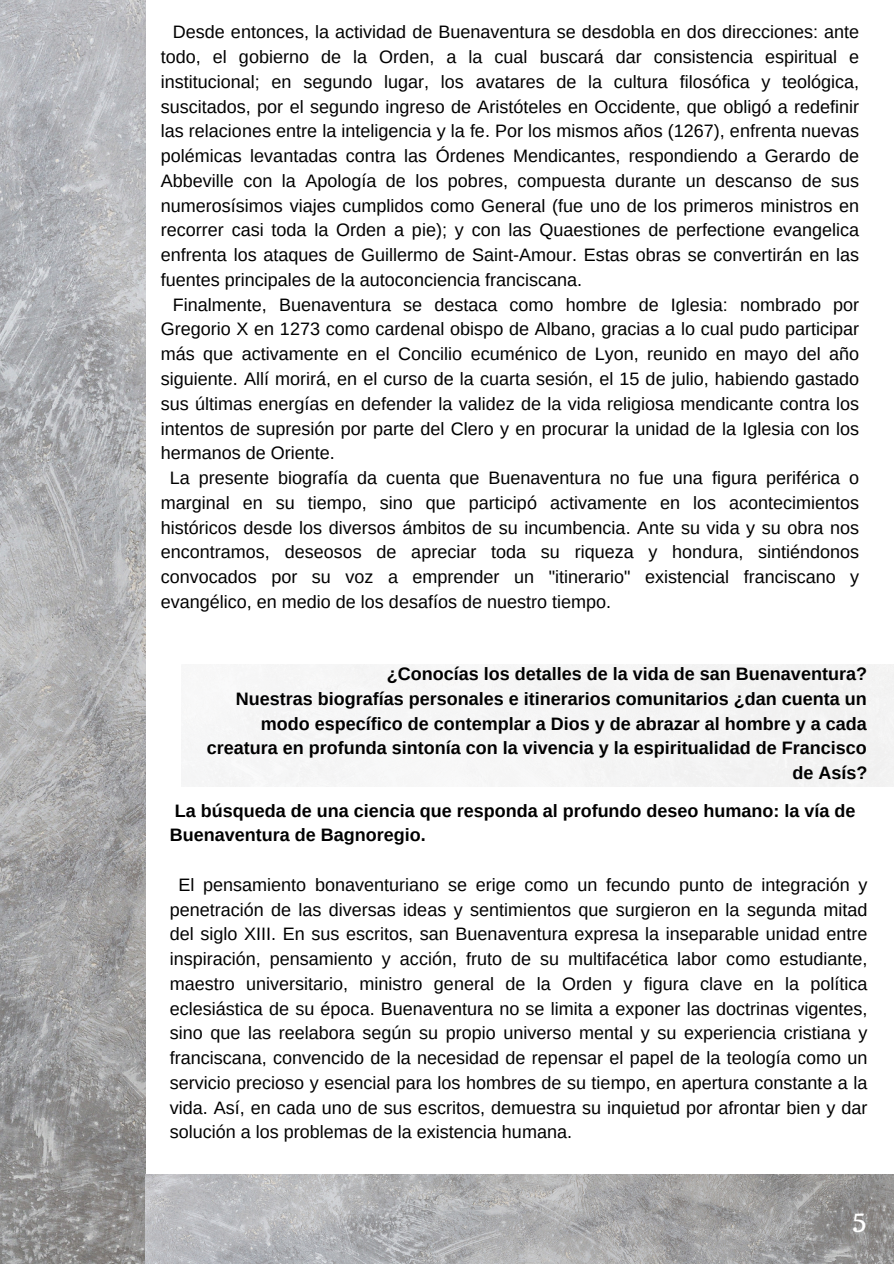
<style>
.page{position:relative;width:894px;height:1264px;background:#fff}
.page>*{position:absolute;margin:0;border:0;box-sizing:border-box;transform-origin:0 0}
.t1{font:27px "Trocchi";color:#fff}
.t2{font:18px/24.8px "Arimo";color:#000;text-align:justify}
.t3{font:700 18px/24.8px "Arimo";color:#000}
</style>
<div class="page">
<img style="left:0;top:0;width:145px;height:1263px">
<img style="left:145px;top:1174px;width:748px;height:89px">
<h1 class="t2" style="left:161px;top:20px;width:699px;text-indent:12px">Desde entonces, la actividad de Buenaventura se desdobla en dos direcciones: ante todo, el gobierno de la Orden, a la cual buscará dar consistencia espiritual e institucional; en segundo lugar, los avatares de la cultura filosófica y teológica, suscitados, por el segundo ingreso de Aristóteles en Occidente, que obligó a redefinir las relaciones entre la inteligencia y la fe. Por los mismos años (1267), enfrenta nuevas polémicas levantadas contra las Órdenes Mendicantes, respondiendo a Gerardo de Abbeville con la Apología de los pobres, compuesta durante un descanso de sus numerosísimos viajes cumplidos como General (fue uno de los primeros ministros en recorrer casi toda la Orden a pie); y con las Quaestiones de perfectione evangelica enfrenta los ataques de Guillermo de Saint-Amour. Estas obras se convertirán en las fuentes principales de la autoconciencia franciscana.</h1>
<p class="t2" style="left:161px;top:292px;width:699px;text-indent:12px">Finalmente, Buenaventura se destaca como hombre de Iglesia: nombrado por Gregorio X en 1273 como cardenal obispo de Albano, gracias a lo cual pudo participar más que activamente en el Concilio ecuménico de Lyon, reunido en mayo del año siguiente. Allí morirá, en el curso de la cuarta sesión, el 15 de julio, habiendo gastado sus últimas energías en defender la validez de la vida religiosa mendicante contra los intentos de supresión por parte del Clero y en procurar la unidad de la Iglesia con los hermanos de Oriente.</p>
<p class="t2" style="left:161px;top:465px;width:699px;text-indent:9px">La presente biografía da cuenta que Buenaventura no fue una figura periférica o marginal en su tiempo, sino que participó activamente en los acontecimientos históricos desde los diversos ámbitos de su incumbencia. Ante su vida y su obra nos encontramos, deseosos de apreciar toda su riqueza y hondura, sintiéndonos convocados por su voz a emprender un "itinerario" existencial franciscano y evangélico, en medio de los desafíos de nuestro tiempo.</p>
<h1 class="t3" style="left:207px;top:661px;width:662px;text-align:right">¿Conocías los detalles de la vida de san Buenaventura?<br>Nuestras biografías personales e itinerarios comunitarios ¿dan cuenta un modo específico de contemplar a Dios y de abrazar al hombre y a cada creatura en profunda sintonía con la vivencia y la espiritualidad de Francisco de Asís?</h1>
<p class="t3" style="left:170px;top:798px;width:687px">La búsqueda de una ciencia que responda al profundo deseo humano: la vía de<br>Buenaventura de Bagnoregio.</p>
<p class="t2" style="left:170px;top:872px;width:699px;text-indent:9px">El pensamiento bonaventuriano se erige como un fecundo punto de integración y penetración de las diversas ideas y sentimientos que surgieron en la segunda mitad del siglo XIII. En sus escritos, san Buenaventura expresa la inseparable unidad entre inspiración, pensamiento y acción, fruto de su multifacética labor como estudiante, maestro universitario, ministro general de la Orden y figura clave en la política eclesiástica de su época. Buenaventura no se limita a exponer las doctrinas vigentes, sino que las reelabora según su propio universo mental y su experiencia cristiana y franciscana, convencido de la necesidad de repensar el papel de la teología como un servicio precioso y esencial para los hombres de su tiempo, en apertura constante a la vida. Así, en cada uno de sus escritos, demuestra su inquietud por afrontar bien y dar solución a los problemas de la existencia humana.</p>
<p class="t1" style="left:851px;top:1200px;width:16px">5</p>
</div>
